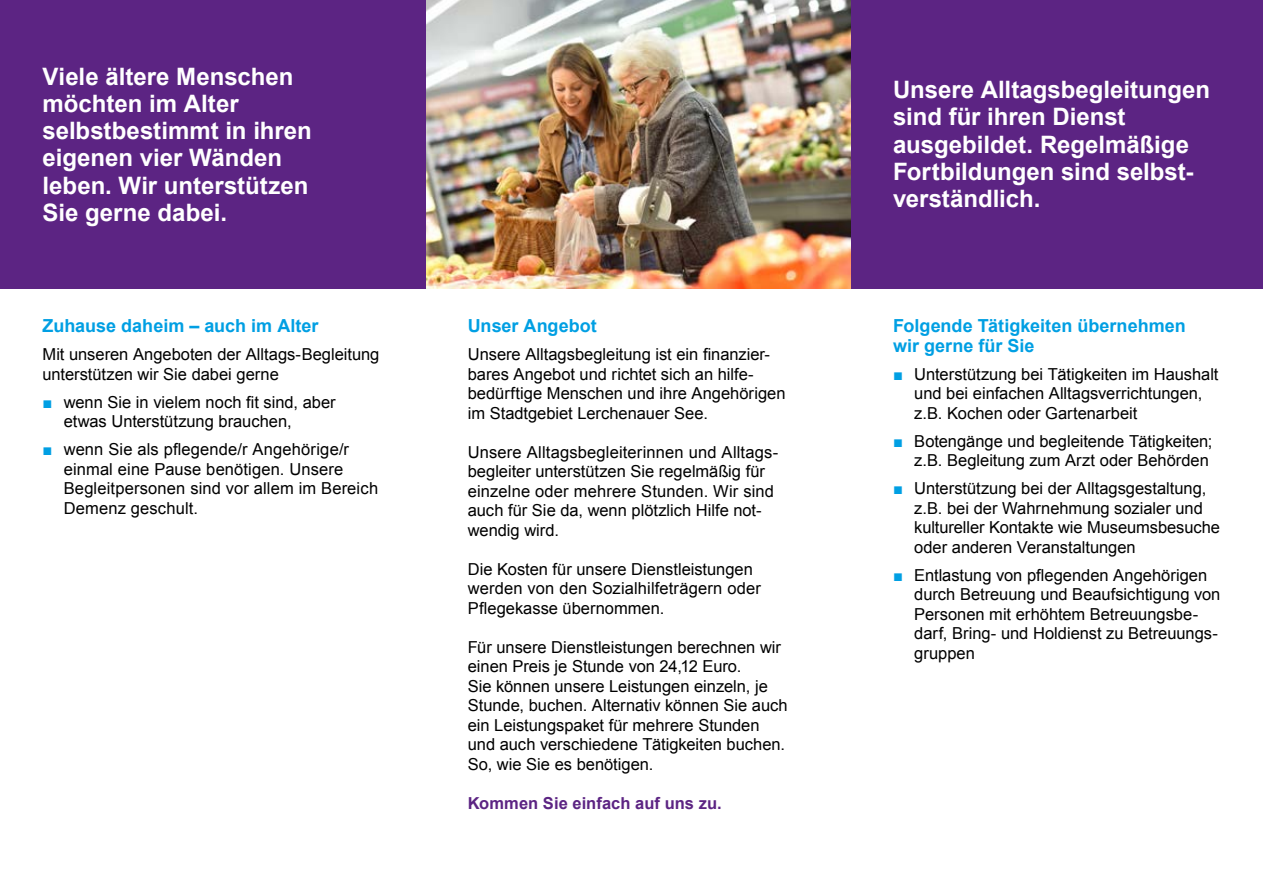
<style>
.page{position:relative;width:1263px;height:893px;background:#fff}
.page>*{position:absolute;margin:0;border:0;box-sizing:border-box;transform-origin:0 0}
.t1{font:700 24px/27.3px "Arial";color:#fff}
.t2{font:700 18px/19.5px "Arial";color:#009fe3}
.t3{font:16.5px/19.5px "Arial";color:#000}
.t4{font:700 16.5px "Arial";letter-spacing:.005em;color:#5c2483}
.s1{color:#009fe3}
</style>
<div class="page">
<div style="left:850px;top:0;width:413px;height:288px;background:#5c2483"></div>
<img style="left:425px;top:0;width:425px;height:288px">
<div style="left:0;top:0;width:425px;height:288px;background:#5c2483"></div>
<h1 class="t1" style="left:43px;top:63px;width:271px">Viele ältere Menschen möchten im Alter selbstbestimmt in ihren eigenen vier Wänden leben. Wir unterstützen<br>Sie gerne dabei.</h1>
<p class="t2" style="left:43px;top:317px;width:278px">Zuhause daheim – auch im Alter</p>
<p class="t3" style="left:43px;top:345px;width:338px">Mit unseren Angeboten der Alltags-Begleitung unterstützen wir Sie dabei gerne</p>
<p class="t3" style="left:64px;top:392px;width:273px;text-indent:-21px"><span class="s1">■</span> wenn Sie in vielem noch fit sind, aber etwas Unterstützung brauchen,</p>
<p class="t3" style="left:64px;top:440px;width:316px;text-indent:-21px"><span class="s1">■</span> wenn Sie als pflegende/r Angehörige/r einmal eine Pause benötigen. Unsere Begleitpersonen sind vor allem im Bereich Demenz geschult.</p>
<p class="t2" style="left:468px;top:317px;width:131px">Unser Angebot</p>
<p class="t3" style="left:468px;top:345px;width:319px">Unsere Alltagsbegleitung ist ein finanzier&shy;bares Angebot und richtet sich an hilfe&shy;bedürftige Menschen und ihre Angehörigen im Stadtgebiet Lerchenauer See.</p>
<p class="t3" style="left:468px;top:442px;width:311px">Unsere Alltagsbegleiterinnen und Alltags&shy;begleiter unterstützen Sie regelmäßig für einzelne oder mehrere Stunden. Wir sind auch für Sie da, wenn plötzlich Hilfe not&shy;wendig wird.</p>
<p class="t3" style="left:468px;top:559px;width:295px">Die Kosten für unsere Dienstleistungen werden von den Sozialhilfeträgern oder<br>Pflegekasse übernommen.</p>
<p class="t3" style="left:468px;top:637px;width:321px">Für unsere Dienstleistungen berechnen wir einen Preis je Stunde von 24,12 Euro.<br>Sie können unsere Leistungen einzeln, je Stunde, buchen. Alternativ können Sie auch ein Leistungspaket für mehrere Stunden und auch verschiedene Tätigkeiten buchen.<br>So, wie Sie es benötigen.</p>
<p class="t4" style="left:468px;top:792px;width:255px">Kommen Sie einfach auf uns zu.</p>
<h1 class="t1" style="left:893px;top:77px;width:319px">Unsere Alltagsbegleitungen sind für ihren Dienst ausgebildet. Regelmäßige<br>Fortbildungen sind selbst&shy;verständlich.</h1>
<p class="t2" style="left:893px;top:317px;width:294px">Folgende Tätigkeiten übernehmen wir gerne für Sie</p>
<p class="t3" style="left:914px;top:364px;width:306px;text-indent:-21px"><span class="s1">■</span> Unterstützung bei Tätigkeiten im Haushalt und bei einfachen Alltagsverrichtungen, z.B. Kochen oder Gartenarbeit</p>
<p class="t3" style="left:893px;top:431px;width:321px;text-align:right"><span class="s1">■</span> Botengänge und begleitende Tätigkeiten; z.B. Begleitung zum Arzt oder Behörden</p>
<p class="t3" style="left:914px;top:479px;width:307px;text-indent:-21px"><span class="s1">■</span> Unterstützung bei der Alltagsgestaltung, z.B. bei der Wahrnehmung sozialer und kultureller Kontakte wie Museumsbesuche oder anderen Veranstaltungen</p>
<p class="t3" style="left:914px;top:565px;width:308px;text-indent:-21px"><span class="s1">■</span> Entlastung von pflegenden Angehörigen durch Betreuung und Beaufsichtigung von Personen mit erhöhtem Betreuungsbe&shy;darf, Bring- und Holdienst zu Betreuungs&shy;gruppen</p>
</div>
